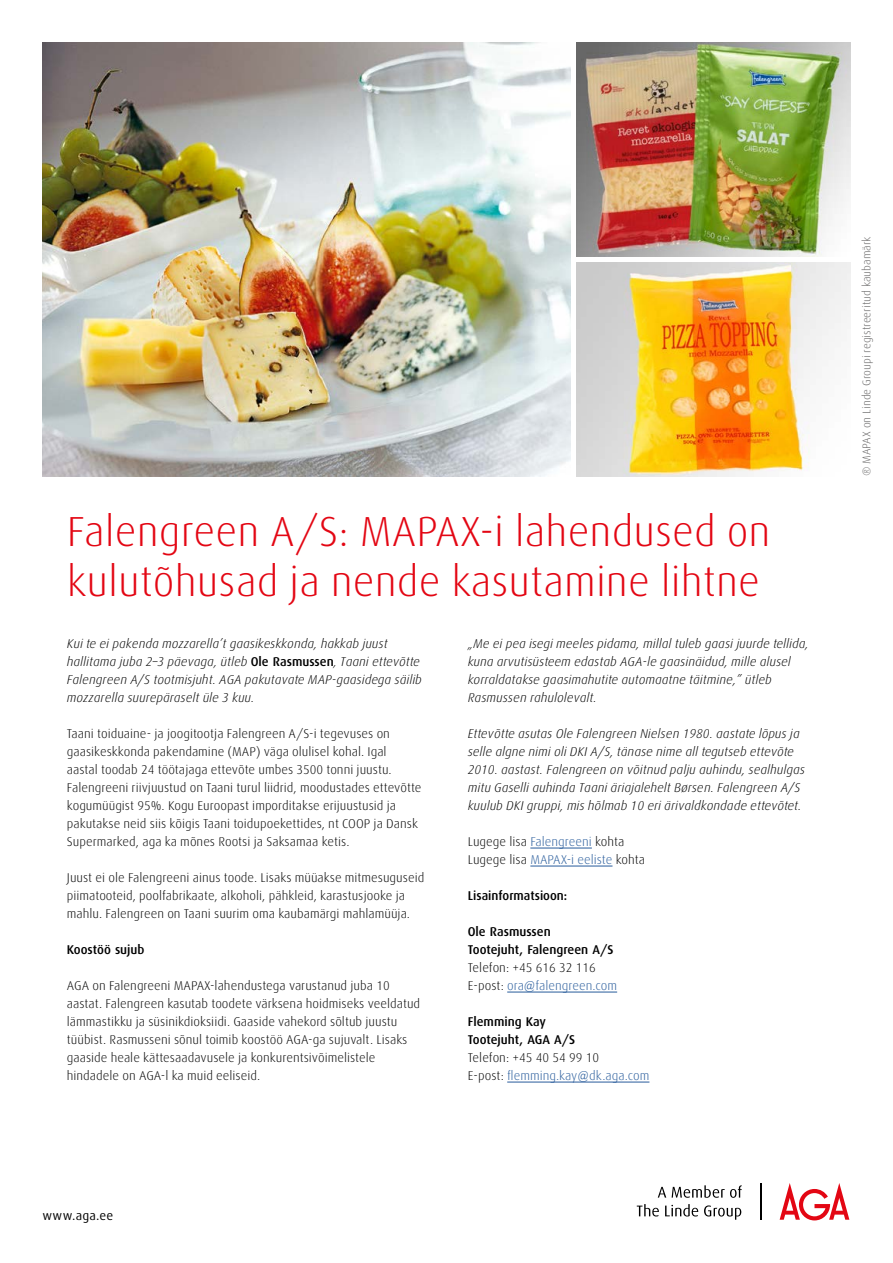
<style>
.page{position:relative;width:893px;height:1263px;background:#fff}
.page>*{position:absolute;margin:0;border:0;box-sizing:border-box;transform-origin:0 0}
.t1{font:300 42px/50.4px "Linde Dax Global";color:#e30613}
.t2{font:300 12.75px/18px "Linde Dax Global";color:#000}
.t3{font:italic 300 12.75px/18px "Linde Dax Global";color:#000}
.t4{font:500 12.75px/18px "Linde Dax Global";color:#000}
.t5{font:12.75px "Linde Dax Global";letter-spacing:.015em;color:#000}
.t6{font:300 11.25px "Linde Dax Global";color:#646363}
.s1{font-weight:500;font-style:normal}
.s2{color:#275b9b}
</style>
<div class="page">
<img style="left:43px;top:43px;width:527px;height:433px">
<hr style="left:760px;top:1183px;width:1px;height:37px;background:#000">
<svg style="left:780px;top:1183px;width:69px;height:37px"></svg>
<svg style="left:658px;top:1187px;width:8px;height:10px"></svg>
<svg style="left:672px;top:1185px;width:70px;height:13px"></svg>
<svg style="left:637px;top:1204px;width:22px;height:12px"></svg>
<svg style="left:665px;top:1204px;width:33px;height:12px"></svg>
<svg style="left:704px;top:1205px;width:37px;height:15px"></svg>
<hr style="left:530px;top:848px;width:62px;height:1px;background:#275b9b">
<hr style="left:530px;top:866px;width:82px;height:1px;background:#275b9b">
<hr style="left:507px;top:992px;width:110px;height:1px;background:#275b9b">
<hr style="left:507px;top:1082px;width:142px;height:1px;background:#275b9b">
<img style="left:576px;top:43px;width:274px;height:213px">
<img style="left:576px;top:262px;width:274px;height:214px">
<h1 class="t1" style="left:67px;top:506px;width:705px">Falengreen A/S: MAPAX-i lahendused on kulutõhusad ja nende kasutamine lihtne</h1>
<p class="t3" style="left:67px;top:635px;width:357px">Kui te ei pakenda mozzarella’t gaasikeskkonda, hakkab juust hallitama juba 2–3 päevaga, ütleb <span class="s1">Ole Rasmussen</span>, Taani ettevõtte Falengreen A/S tootmisjuht. AGA pakutavate MAP-gaasidega säilib mozzarella suurepäraselt üle 3 kuu.</p>
<p class="t2" style="left:67px;top:725px;width:356px">Taani toiduaine- ja joogitootja Falengreen A/S-i tegevuses on gaasikeskkonda pakendamine (MAP) väga olulisel kohal. Igal<br>aastal toodab 24 töötajaga ettevõte umbes 3500 tonni juustu.<br>Falengreeni riivjuustud on Taani turul liidrid, moodustades ettevõtte kogumüügist 95%. Kogu Euroopast imporditakse erijuustusid ja pakutakse neid siis kõigis Taani toidupoekettides, nt COOP ja Dansk Supermarked, aga ka mõnes Rootsi ja Saksamaa ketis.</p>
<p class="t2" style="left:67px;top:869px;width:359px">Juust ei ole Falengreeni ainus toode. Lisaks müüakse mitmesuguseid piimatooteid, poolfabrikaate, alkoholi, pähkleid, karastusjooke ja mahlu. Falengreen on Taani suurim oma kaubamärgi mahlamüüja.</p>
<p class="t4" style="left:67px;top:941px;width:79px">Koostöö sujub</p>
<p class="t2" style="left:67px;top:977px;width:355px">AGA on Falengreeni MAPAX-lahendustega varustanud juba 10 aastat. Falengreen kasutab toodete värksena hoidmiseks veeldatud lämmastikku ja süsinikdioksiidi. Gaaside vahekord sõltub juustu tüübist. Rasmusseni sõnul toimib koostöö AGA-ga sujuvalt. Lisaks gaaside heale kättesaadavusele ja konkurentsivõimelistele hindadele on AGA-l ka muid eeliseid.</p>
<p class="t3" style="left:468px;top:635px;width:343px">„Me ei pea isegi meeles pidama, millal tuleb gaasi juurde tellida, kuna arvutisüsteem edastab AGA-le gaasinäidud, mille alusel korraldatakse gaasimahutite automaatne täitmine,” ütleb Rasmussen rahulolevalt.</p>
<p class="t3" style="left:468px;top:725px;width:339px">Ettevõtte asutas Ole Falengreen Nielsen 1980. aastate lõpus ja selle algne nimi oli DKI A/S, tänase nime all tegutseb ettevõte 2010. aastast. Falengreen on võitnud palju auhindu, sealhulgas mitu Gaselli auhinda Taani äriajalehelt Børsen. Falengreen A/S kuulub DKI gruppi, mis hõlmab 10 eri ärivaldkondade ettevõtet.</p>
<p class="t2" style="left:468px;top:833px;width:179px">Lugege lisa <span class="s2">Falengreeni</span> kohta<br>Lugege lisa <span class="s2">MAPAX-i eeliste</span> kohta</p>
<p class="t4" style="left:468px;top:887px;width:101px">Lisainformatsioon:</p>
<p class="t4" style="left:468px;top:923px;width:147px">Ole Rasmussen<br>Tootejuht, Falengreen A/S</p>
<p class="t2" style="left:468px;top:959px;width:151px">Telefon: +45 616 32 116<br>E-post: <span class="s2">ora@falengreen.com</span></p>
<p class="t4" style="left:468px;top:1013px;width:109px">Flemming Kay<br>Tootejuht, AGA A/S</p>
<p class="t2" style="left:468px;top:1049px;width:183px">Telefon: +45 40 54 99 10<br>E-post: <span class="s2">flemming.kay@dk.aga.com</span></p>
<p class="t5" style="left:43px;top:1208px;width:72px">www.aga.ee</p>
<p class="t6" style="left:860px;top:476px;width:241px;rotate:-90deg">® MAPAX on Linde Groupi registreeritud kaubamärk</p>
</div>
